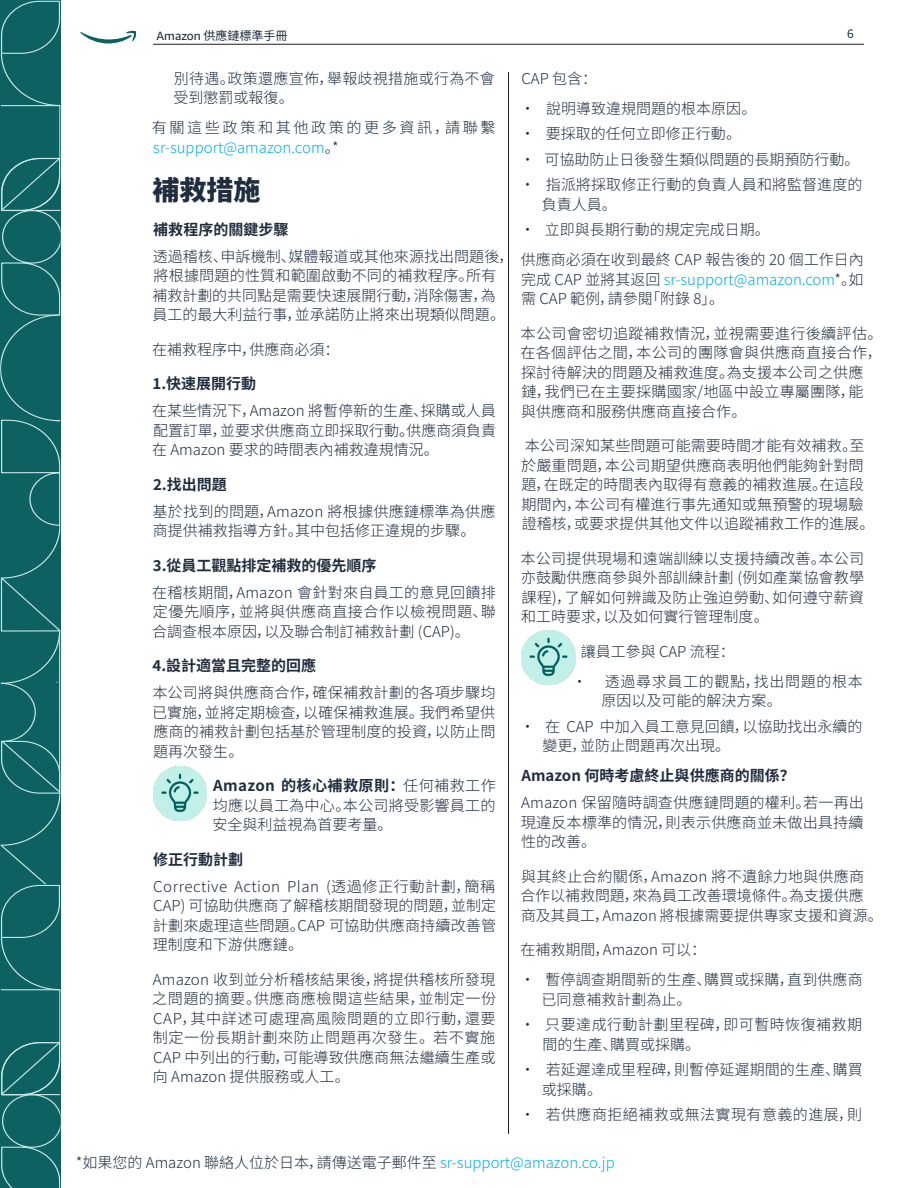
<style>
.page{position:relative;width:918px;height:1188px;background:#fff}
.page>*{position:absolute;margin:0;border:0;box-sizing:border-box;transform-origin:0 0}
.Main-Page-Title{font:800 27px "Source Han Sans CN";color:#202d3e}
.Body_Text-smaller_SCS{font:300 15px/19.5px "Source Han Sans CN";color:#202d3e}
.Body_Text-smaller_SCS-2{font:300 15px/19.5px "Source Han Sans CN";letter-spacing:.03em;color:#202d3e}
.Body_Text-smaller_SCS-3{font:300 15px/19.5px "Source Han Sans CN";letter-spacing:.17em;color:#202d3e}
.Body_Text-smaller_SCS-bold_no_toc{font:700 15px "Source Han Sans CN";color:#202d3e}
.Body_Text-smaller_SCS-bold{font:700 15px "Source Han Sans CN";color:#202d3e}
.Body_Text-smaller_SCS-4{font:300 15px/19.5px "Source Han Sans CN";letter-spacing:.02em;color:#202d3e}
.Body_Text-smaller_SCS-5{font:300 15px/19.5px "Source Han Sans CN";letter-spacing:.045em;color:#202d3e}
.t1{font:12px "Source Han Sans CN";color:#202d3e}
.s1{font-family:"Amazon Ember"}
.s2{color:#00aeef}
.s3{font-weight:700}
</style>
<div class="page">
<div style="left:0;top:794px;width:60px;height:50px;background:#0d6161"></div>
<svg style="left:0;top:0;width:60px;height:794px;background:#176868"></svg>
<svg style="left:0;top:844px;width:60px;height:344px;background:#156766"></svg>
<svg style="left:80px;top:31px;width:56px;height:12px"></svg>
<hr style="left:153px;top:44px;width:711px;height:1px;background:#231f20">
<hr style="left:508px;top:72px;width:1px;height:1062px;background:#231f20">
<img style="left:153px;top:766px;width:54px;height:54px">
<img style="left:521px;top:630px;width:54px;height:54px">
<p class="t1" style="left:157px;top:29px;width:133px"><span class="s1">Amazon</span> 供應鏈標準手冊</p>
<p class="t1" style="left:847px;top:27px;width:8px">6</p>
<p class="Body_Text-smaller_SCS-4" style="left:174px;top:69px;width:323px">別待遇。政策還應宣佈，舉報歧視措施或行為不會受到懲罰或報復。</p>
<p class="Body_Text-smaller_SCS-3" style="left:152px;top:119px;width:345px">有關這些政策和其他政策的更多資訊，請聯繫<span class="s2">sr-support@amazon.com</span>。*</p>
<p class="Main-Page-Title" style="left:152px;top:175px;width:109px">補救措施</p>
<p class="Body_Text-smaller_SCS-bold" style="left:153px;top:221px;width:137px">補救程序的關鍵步驟</p>
<p class="Body_Text-smaller_SCS" style="left:152px;top:247px;width:363px">透過稽核、申訴機制、媒體報道或其他來源找出問題後，將根據問題的性質和範圍啟動不同的補救程序。所有補救計劃的共同點是需要快速展開行動，消除傷害，為員工的最大利益行事，並承諾防止將來出現類似問題。</p>
<p class="Body_Text-smaller_SCS" style="left:152px;top:340px;width:189px">在補救程序中，供應商必須：</p>
<p class="Body_Text-smaller_SCS-bold_no_toc" style="left:153px;top:375px;width:105px">1.快速展開行動</p>
<p class="Body_Text-smaller_SCS" style="left:152px;top:401px;width:345px;text-align:justify">在某些情況下，Amazon 將暫停新的生產、採購或人員配置訂單，並要求供應商立即採取行動。供應商須負責在 Amazon 要求的時間表內補救違規情況。</p>
<p class="Body_Text-smaller_SCS-bold_no_toc" style="left:153px;top:476px;width:75px">2.找出問題</p>
<p class="Body_Text-smaller_SCS" style="left:153px;top:502px;width:344px">基於找到的問題，Amazon 將根據供應鏈標準為供應商提供補救指導方針。其中包括修正違規的步驟。</p>
<p class="Body_Text-smaller_SCS-bold_no_toc" style="left:153px;top:557px;width:225px">3.從員工觀點排定補救的優先順序</p>
<p class="Body_Text-smaller_SCS" style="left:152px;top:583px;width:345px;text-align:justify">在稽核期間，Amazon 會針對來自員工的意見回饋排定優先順序，並將與供應商直接合作以檢視問題、聯合調查根本原因，以及聯合制訂補救計劃 (CAP)。</p>
<p class="Body_Text-smaller_SCS-bold_no_toc" style="left:153px;top:657px;width:165px">4.設計適當且完整的回應</p>
<p class="Body_Text-smaller_SCS" style="left:152px;top:683px;width:345px;text-align:justify">本公司將與供應商合作，確保補救計劃的各項步驟均已實施，並將定期檢查，以確保補救進展。我們希望供應商的補救計劃包括基於管理制度的投資，以防止問題再次發生。</p>
<p class="Body_Text-smaller_SCS" style="left:212px;top:776px;width:285px;text-align:justify"><span class="s3">Amazon 的核心補救原則：</span>任何補救工作均應以員工為中心。本公司將受影響員工的安全與利益視為首要考量。</p>
<p class="Body_Text-smaller_SCS-bold" style="left:153px;top:851px;width:92px">修正行動計劃</p>
<p class="Body_Text-smaller_SCS" style="left:153px;top:877px;width:345px;text-align:justify">Corrective Action Plan (透過修正行動計劃，簡稱CAP) 可協助供應商了解稽核期間發現的問題，並制定計劃來處理這些問題。CAP 可協助供應商持續改善管理制度和下游供應鏈。</p>
<p class="Body_Text-smaller_SCS" style="left:152px;top:970px;width:346px;text-align:justify">Amazon 收到並分析稽核結果後，將提供稽核所發現之問題的摘要。供應商應檢閱這些結果，並制定一份CAP，其中詳述可處理高風險問題的立即行動，還要制定一份長期計劃來防止問題再次發生。若不實施CAP 中列出的行動，可能導致供應商無法繼續生產或向 Amazon 提供服務或人工。</p>
<p class="Body_Text-smaller_SCS" style="left:522px;top:69px;width:77px">CAP 包含：</p>
<p class="Body_Text-smaller_SCS" style="left:520px;top:99px;width:238px">• 說明導致違規問題的根本原因。</p>
<p class="Body_Text-smaller_SCS" style="left:520px;top:125px;width:222px">• 要採取的任何立即修正行動。</p>
<p class="Body_Text-smaller_SCS" style="left:520px;top:150px;width:341px">• 可協助防止日後發生類似問題的長期預防行動。</p>
<p class="Body_Text-smaller_SCS" style="left:542px;top:176px;width:322px;text-indent:-21px">• 指派將採取修正行動的負責人員和將監督進度的負責人員。</p>
<p class="Body_Text-smaller_SCS" style="left:520px;top:221px;width:251px">• 立即與長期行動的規定完成日期。</p>
<p class="Body_Text-smaller_SCS" style="left:521px;top:251px;width:345px;text-align:justify">供應商必須在收到最終 CAP 報告後的 20 個工作日內完成 CAP 並將其返回 <span class="s2">sr-support@amazon.com</span>*。如需 CAP 範例，請參閱「附錄 8」。</p>
<p class="Body_Text-smaller_SCS" style="left:520px;top:324px;width:364px">本公司會密切追蹤補救情況，並視需要進行後續評估。在各個評估之間，本公司的團隊會與供應商直接合作，探討待解決的問題及補救進度。為支援本公司之供應<br>鏈，我們已在主要採購國家/地區中設立專屬團隊，能<br>與供應商和服務供應商直接合作。</p>
<p class="Body_Text-smaller_SCS" style="left:521px;top:437px;width:355px">本公司深知某些問題可能需要時間才能有效補救。至於嚴重問題，本公司期望供應商表明他們能夠針對問題，在既定的時間表內取得有意義的補救進展。在這段期間內，本公司有權進行事先通知或無預警的現場驗證稽核，或要求提供其他文件以追蹤補救工作的進展。</p>
<p class="Body_Text-smaller_SCS" style="left:521px;top:549px;width:345px;text-align:justify">本公司提供現場和遠端訓練以支援持續改善。本公司亦鼓勵供應商參與外部訓練計劃 (例如產業協會教學課程)，了解如何辨識及防止強迫勞動、如何遵守薪資和工時要求，以及如何實行管理制度。</p>
<p class="Body_Text-smaller_SCS" style="left:581px;top:642px;width:156px">讓員工參與 CAP 流程：</p>
<p class="Body_Text-smaller_SCS-5" style="left:602px;top:672px;width:263px;text-indent:-30px">• 透過尋求員工的觀點，找出問題的根本原因以及可能的解決方案。</p>
<p class="Body_Text-smaller_SCS" style="left:543px;top:717px;width:321px;text-indent:-22px">• 在 CAP 中加入員工意見回饋，以協助找出永續的變更，並防止問題再次出現。</p>
<p class="Body_Text-smaller_SCS-bold" style="left:521px;top:767px;width:275px">Amazon 何時考慮終止與供應商的關係？</p>
<p class="Body_Text-smaller_SCS" style="left:521px;top:793px;width:345px;text-align:justify">Amazon 保留隨時調查供應鏈問題的權利。若一再出現違反本標準的情況，則表示供應商並未做出具持續性的改善。</p>
<p class="Body_Text-smaller_SCS" style="left:520px;top:867px;width:364px">與其終止合約關係，Amazon 將不遺餘力地與供應商<br>合作以補救問題，來為員工改善環境條件。為支援供應<br>商及其員工，Amazon 將根據需要提供專家支援和資源。</p>
<p class="Body_Text-smaller_SCS" style="left:520px;top:940px;width:187px">在補救期間，Amazon 可以：</p>
<p class="Body_Text-smaller_SCS" style="left:541px;top:970px;width:323px;text-indent:-21px">• 暫停調查期間新的生產、購買或採購，直到供應商已同意補救計劃為止。</p>
<p class="Body_Text-smaller_SCS-2" style="left:543px;top:1015px;width:321px;text-indent:-22px">• 只要達成行動計劃里程碑，即可暫時恢復補救期間的生產、購買或採購。</p>
<p class="Body_Text-smaller_SCS" style="left:542px;top:1060px;width:322px;text-indent:-22px">• 若延遲達成里程碑，則暫停延遲期間的生產、購買或採購。</p>
<p class="Body_Text-smaller_SCS-2" style="left:520px;top:1106px;width:343px">• 若供應商拒絕補救或無法實現有意義的進展，則</p>
<p class="Body_Text-smaller_SCS" style="left:76px;top:1153px;width:540px">*如果您的 Amazon 聯絡人位於日本，請傳送電子郵件至 <span class="s2">sr-support@amazon.co.jp</span></p>
</div>
